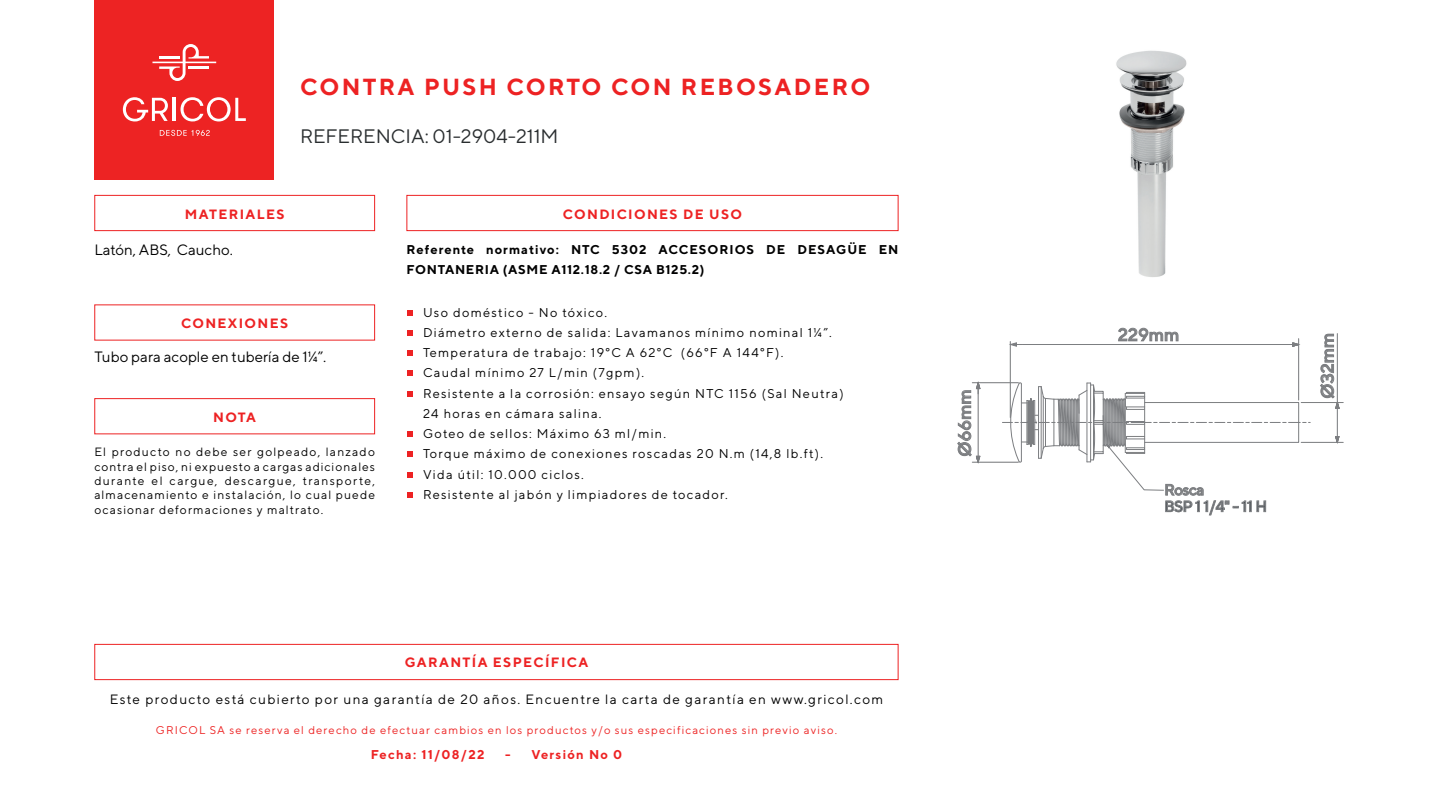
<style>
.page{position:relative;width:1440px;height:810px;background:#fff}
.page>*{position:absolute;margin:0;border:0;box-sizing:border-box;transform-origin:0 0}
.t1{font:700 23.25px "TT Norms";letter-spacing:.1em;color:#ed2223}
.t2{font:19.5px "TT Norms";color:#292d2f}
.t3{font:500 17.77px "TT Norms";color:#7c7e81}
.t4{font:500 15.38px/16.5px "TT Norms";letter-spacing:-.045em;color:#4a5055}
.t5{font:15px "TT Norms";color:#000001}
.t6{font:13.5px "TT Norms";letter-spacing:.1em;color:#000001}
.t7{font:700 13.5px "TT Norms";letter-spacing:.1em;color:#ed2223}
.t8{font:12.75px/20.2px "TT Norms";letter-spacing:.1em;color:#000001}
.t9{font:700 12.75px/20.2px "TT Norms";letter-spacing:.08em;color:#000001}
.t10{font:700 12.75px "TT Norms";letter-spacing:.1em;color:#ed2223}
.t11{font:12px/14.4px "TT Norms";letter-spacing:.09em;color:#000001;text-align:justify}
.t12{font:11.25px "TT Norms";letter-spacing:.1em;color:#ed2323}
.s1{color:#7c7e81}
</style>
<div class="page">
<div style="left:94px;top:0;width:180px;height:180px;background:#ed2323"></div>
<svg style="left:152px;top:44px;width:64px;height:37px"></svg>
<svg style="left:123px;top:97px;width:45px;height:24px"></svg>
<hr style="left:173px;top:98px;width:3px;height:23px;background:#fff">
<svg style="left:181px;top:97px;width:65px;height:24px"></svg>
<svg style="left:160px;top:130px;width:50px;height:6px"></svg>
<div style="left:94px;top:195px;width:281px;height:36px;border:1px solid #ed2223"></div>
<div style="left:94px;top:644px;width:804px;height:36px;border:1px solid #ed2223"></div>
<div style="left:406px;top:195px;width:492px;height:36px;border:1px solid #ed2223"></div>
<div style="left:94px;top:398px;width:281px;height:36px;border:1px solid #ed2223"></div>
<svg style="left:407px;top:492px;width:6px;height:6px"></svg>
<svg style="left:407px;top:391px;width:6px;height:6px"></svg>
<svg style="left:407px;top:371px;width:6px;height:5px"></svg>
<svg style="left:407px;top:350px;width:6px;height:6px"></svg>
<svg style="left:407px;top:330px;width:6px;height:6px"></svg>
<svg style="left:407px;top:310px;width:6px;height:6px"></svg>
<hr style="left:1301px;top:442px;width:42px;height:1px;background:#7c7e81">
<hr style="left:1301px;top:402px;width:42px;height:1px;background:#7c7e81">
<hr style="left:972px;top:382px;width:46px;height:1px;background:#7c7e81">
<hr style="left:972px;top:462px;width:46px;height:1px;background:#7c7e81">
<svg style="left:1292px;top:342px;width:8px;height:5px"></svg>
<svg style="left:1011px;top:342px;width:12px;height:5px"></svg>
<hr style="left:1023px;top:344px;width:270px;height:1px;background:#7c7e81">
<hr style="left:1010px;top:342px;width:1px;height:76px;background:#7c7e81">
<hr style="left:1298px;top:339px;width:1px;height:61px;background:#7c7e81">
<svg style="left:1118px;top:328px;width:60px;height:13px"></svg>
<svg style="left:1320px;top:334px;width:20px;height:110px"></svg>
<svg style="left:957px;top:381px;width:24px;height:83px"></svg>
<svg style="left:1002px;top:367px;width:308px;height:148px"></svg>
<img style="left:1116px;top:50px;width:71px;height:227px">
<svg style="left:407px;top:431px;width:6px;height:6px"></svg>
<svg style="left:407px;top:452px;width:6px;height:5px"></svg>
<svg style="left:407px;top:472px;width:6px;height:6px"></svg>
<p class="t1" style="left:300px;top:72px;width:572px">CONTRA PUSH CORTO CON REBOSADERO</p>
<p class="t2" style="left:300px;top:124px;width:260px">REFERENCIA: 01-2904-211M</p>
<p class="t7" style="left:185px;top:206px;width:101px">MATERIALES</p>
<p class="t5" style="left:94px;top:240px;width:140px">Latón, ABS, Caucho.</p>
<p class="t7" style="left:563px;top:206px;width:181px">CONDICIONES DE USO</p>
<p class="t9" style="left:406px;top:239px;width:494px">Referente normativo: NTC 5302 ACCESORIOS DE DESAGÜE EN<br>FONTANERIA (ASME A112.18.2 / CSA B125.2)</p>
<p class="t7" style="left:181px;top:315px;width:108px">CONEXIONES</p>
<p class="t5" style="left:94px;top:347px;width:234px">Tubo para acople en tubería de 1¼”.</p>
<p class="t7" style="left:213px;top:409px;width:44px">NOTA</p>
<p class="t11" style="left:94px;top:445px;width:282px">El producto no debe ser golpeado, lanzado contra el piso, ni expuesto a cargas adicionales durante el cargue, descargue, transporte, almacenamiento e instalación, lo cual puede ocasionar deformaciones y maltrato.</p>
<p class="t8" style="left:423px;top:302px;width:186px">Uso doméstico - No tóxico.</p>
<p class="t8" style="left:423px;top:322px;width:410px">Diámetro externo de salida: Lavamanos mínimo nominal 1¼”.</p>
<p class="t8" style="left:423px;top:342px;width:362px">Temperatura de trabajo: 19°C A 62°C (66°F A 144°F).</p>
<p class="t8" style="left:423px;top:363px;width:223px">Caudal mínimo 27 L/min (7gpm).</p>
<p class="t8" style="left:423px;top:383px;width:422px">Resistente a la corrosión: ensayo según NTC 1156 (Sal Neutra)<br>24 horas en cámara salina.</p>
<p class="t8" style="left:423px;top:423px;width:245px">Goteo de sellos: Máximo 63 ml/min.</p>
<p class="t8" style="left:423px;top:444px;width:402px">Torque máximo de conexiones roscadas 20 N.m (14,8 lb.ft).</p>
<p class="t8" style="left:423px;top:464px;width:162px">Vida útil: 10.000 ciclos.</p>
<p class="t8" style="left:423px;top:484px;width:306px">Resistente al jabón y limpiadores de tocador.</p>
<p class="t7" style="left:405px;top:654px;width:185px">GARANTÍA ESPECÍFICA</p>
<p class="t6" style="left:110px;top:691px;width:775px">Este producto está cubierto por una garantía de 20 años. Encuentre la carta de garantía en www.gricol.com</p>
<p class="t12" style="left:156px;top:723px;width:683px">GRICOL SA se reserva el derecho de efectuar cambios en los productos y/o sus especificaciones sin previo aviso.</p>
<p class="t10" style="left:371px;top:747px;width:115px">Fecha: 11/08/22</p>
<p class="t10" style="left:505px;top:747px;width:119px">- Versión No 0</p>
<p class="t3" style="left:954px;top:457px;width:69px;rotate:-90deg">Ø66mm</p>
<p class="t3" style="left:1118px;top:324px;width:63px">229mm</p>
<p class="t3" style="left:1316px;top:399px;width:67px;rotate:-90deg">Ø32mm</p>
<p class="t4" style="left:1164px;top:481px;width:105px"><span class="s1">Rosca<br></span>BSP 1 1/4" - 11 H</p>
</div>
